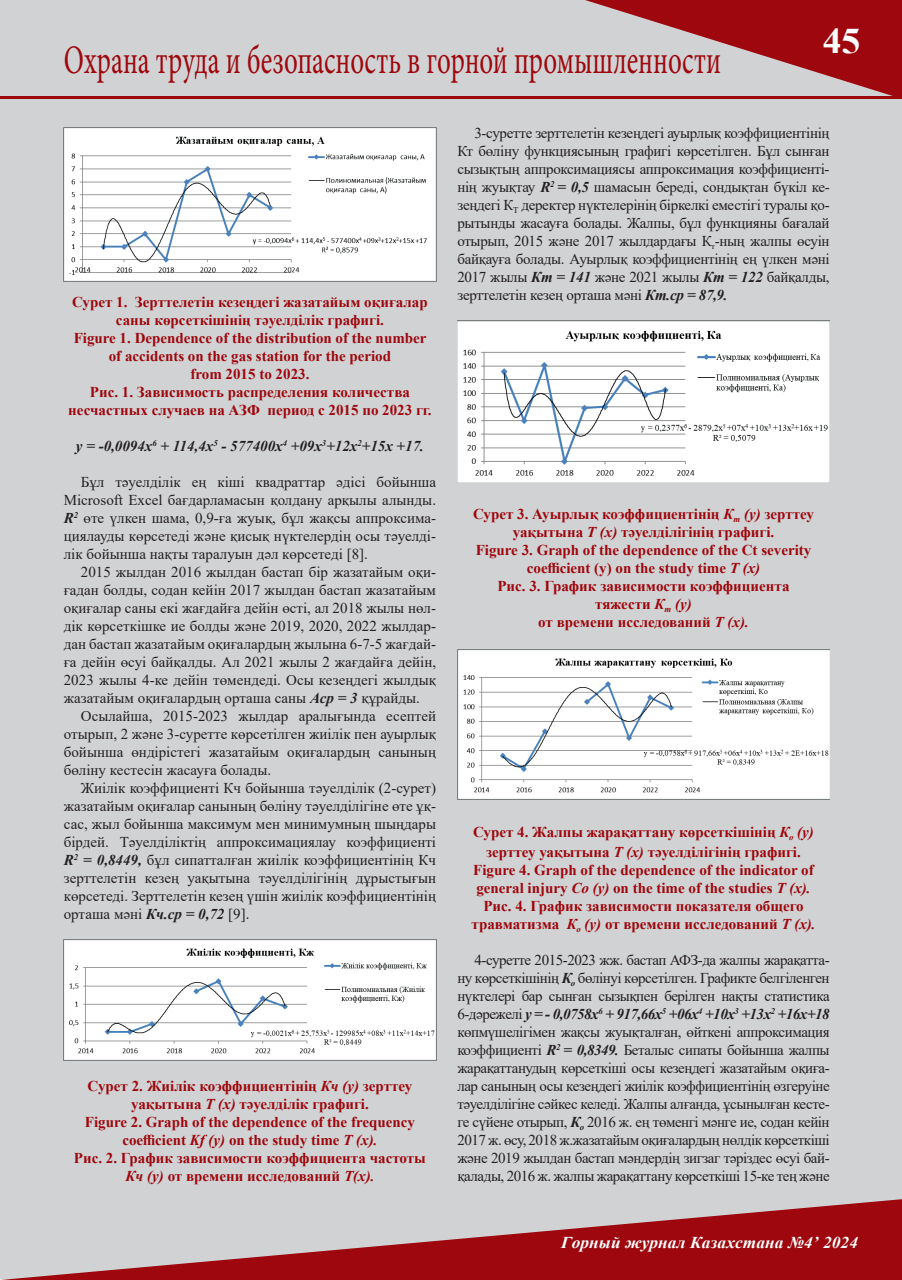
<style>
.page{position:relative;width:902px;height:1280px;background:#fff}
.page>*{position:absolute;margin:0;border:0;box-sizing:border-box;transform-origin:0 0}
.t1{font:40.5px "Minion Pro";color:#9d070d;scale:.67 1}
.t2{font:700 36px "Times New Roman";color:#fff;scale:1.05 1}
.t3{font:italic 700 16.5px "Times New Roman";letter-spacing:.005em;color:#fff;scale:1.05 1}
.t4{font:15px/18px "Times New Roman";color:#231f20;text-align:justify}
.t5{font:700 15px/18px "Times New Roman";color:#9d070d;text-align:center}
.t6{font:italic 700 15px "Times New Roman";color:#231f20}
.s1{font-weight:700;font-style:italic}
.s2{font-style:italic}
</style>
<div class="page">
<div style="left:1px;top:1px;width:900px;height:1278px;background:#d1d2d4"></div>
<svg style="left:585px;top:0;width:316px;height:96px"></svg>
<svg style="left:0;top:1199px;width:901px;height:81px"></svg>
<hr style="left:1px;top:96px;width:900px;height:3px;background:#9d070d">
<img style="left:64px;top:128px;width:372px;height:153px">
<img style="left:64px;top:940px;width:372px;height:120px">
<img style="left:457px;top:321px;width:372px;height:162px">
<img style="left:457px;top:650px;width:372px;height:149px">
<h1 class="t1" style="left:64px;top:33px;width:982px">Охрана труда и безопасность в горной промышленности</h1>
<h2 class="t2" style="left:822px;top:15px;width:38px">45</h2>
<p class="t5" style="left:68px;top:292px;width:365px">Сурет 1. Зерттелетін кезеңдегі жазатайым оқиғалар саны көрсеткішінің тәуелділік графигі.<br>Figure 1. Dependence of the distribution of the number of accidents on the gas station for the period<br>from 2015 to 2023.<br>Рис. 1. Зависимость распределения количества несчастных случаев на АЗФ период с 2015 по 2023 гг.</p>
<p class="t6" style="left:76px;top:435px;width:349px">y = -0,0094x<sup>6</sup> + 114,4x<sup>5</sup> - 577400x<sup>4</sup> +09x<sup>3</sup>+12x<sup>2</sup>+15x +17.</p>
<p class="t4" style="left:64px;top:472px;width:374px;text-indent:17px">Бұл тәуелділік ең кіші квадраттар әдісі бойынша Microsoft Excel бағдарламасын қолдану арқылы алынды.<br><span class="s1">R</span><sup>2</sup> өте үлкен шама, 0,9-ға жуық, бұл жақсы аппроксима&shy;циялауды көрсетеді және қисық нүктелердің осы тәуелді&shy;лік бойынша нақты таралуын дәл көрсетеді [8].</p>
<p class="t4" style="left:64px;top:562px;width:374px;text-indent:17px">2015 жылдан 2016 жылдан бастап бір жазатайым оқи&shy;ғадан болды, содан кейін 2017 жылдан бастап жазатайым оқиғалар саны екі жағдайға дейін өсті, ал 2018 жылы нөл&shy;дік көрсеткішке ие болды және 2019, 2020, 2022 жылдар&shy;дан бастап жазатайым оқиғалардың жылына 6-7-5 жағдай&shy;ға дейін өсуі байқалды. Ал 2021 жылы 2 жағдайға дейін, 2023 жылы 4-ке дейін төмендеді. Осы кезеңдегі жылдық жазатайым оқиғалардың орташа саны <span class="s1">Аср = 3</span> құрайды.</p>
<p class="t4" style="left:64px;top:706px;width:374px;text-indent:17px">Осылайша, 2015-2023 жылдар аралығында есептей отырып, 2 және 3-суретте көрсетілген жиілік пен ауырлық бойынша өндірістегі жазатайым оқиғалардың санының бөліну кестесін жасауға болады.</p>
<p class="t4" style="left:64px;top:778px;width:374px;text-indent:17px">Жиілік коэффициенті Кч бойынша тәуелділік (2-сурет) жазатайым оқиғалар санының бөліну тәуелділігіне өте ұқ&shy;сас, жыл бойынша максимум мен минимумның шыңдары бірдей. Тәуелділіктің аппроксимациялау коэффициенті <span class="s1">R</span><sup>2</sup> <span class="s1">= 0,8449,</span> бұл сипатталған жиілік коэффициентінің Кч зерттелетін кезең уақытына тәуелділігінің дұрыстығын көрсетеді. Зерттелетін кезең үшін жиілік коэффициентінің орташа мәні <span class="s1">Кч.ср = 0,72</span> [9].</p>
<p class="t5" style="left:74px;top:1076px;width:353px">Сурет 2. Жиілік коэффициентінің <span class="s2">Кч (y)</span> зерттеу уақытына <span class="s2">Т (x)</span> тәуелділік графигі.<br>Figure 2. Graph of the dependence of the frequency coefficient <span class="s2">Kf (y)</span> on the study time <span class="s2">T (x).<br></span>Рис. 2. График зависимости коэффициента частоты <span class="s2">Кч (y)</span> от времени исследований <span class="s2">Т(x).</span></p>
<p class="t4" style="left:457px;top:123px;width:374px;text-indent:17px">3-суретте зерттелетін кезеңдегі ауырлық коэффициентінің Кт бөліну функциясының графигі көрсетілген. Бұл сынған сызықтың аппроксимациясы аппроксимация коэффициенті&shy;нің жуықтау <span class="s1">R</span><sup>2</sup> <span class="s1">= 0,5</span> шамасын береді, сондықтан бүкіл ке&shy;зеңдегі К<sub>Т</sub> деректер нүктелерінің біркелкі еместігі туралы қо&shy;рытынды жасауға болады. Жалпы, бұл функцияны бағалай отырып, 2015 және 2017 жылдардағы К<sub>т</sub>-ның жалпы өсуін байқауға болады. Ауырлық коэффициентінің ең үлкен мәні 2017 жылы <span class="s1">Кт = 141</span> және 2021 жылы <span class="s1">Кт = 122</span> байқалды, зерттелетін кезең орташа мәні <span class="s1">Кт.ср = 87,9.</span></p>
<p class="t5" style="left:473px;top:504px;width:342px">Сурет 3. Ауырлық коэффициентінің <span class="s2">К</span><sub>т</sub> <span class="s2">(y)</span> зерттеу уақытына <span class="s2">Т (x)</span> тәуелділігінің графигі.<br>Figure 3. Graph of the dependence of the Ct severity coefficient (y) on the study time <span class="s2">T (x)<br></span>Рис. 3. График зависимости коэффициента тяжести <span class="s2">К</span><sub>т</sub> <span class="s2">(y)<br></span>от времени исследований <span class="s2">Т (x).</span></p>
<p class="t5" style="left:473px;top:822px;width:342px;line-height:19.8px">Сурет 4. Жалпы жарақаттану көрсеткішінің <span class="s2">К</span><sub>о</sub> <span class="s2">(y) </span>зерттеу уақытына <span class="s2">Т (x)</span> тәуелділігінің графигі.</p>
<p class="t5" style="left:471px;top:861px;width:345px">Figure 4. Graph of the dependence of the indicator of general injury <span class="s2">Co (y)</span> on the time of the studies <span class="s2">T (x).<br></span>Рис. 4. График зависимости показателя общего травматизма <span class="s2">К</span><sub>о</sub> <span class="s2">(y)</span> от времени исследований <span class="s2">Т (x).</span></p>
<p class="t4" style="left:457px;top:951px;width:374px;text-indent:17px">4-суретте 2015-2023 жж. бастап АФЗ-да жалпы жарақатта&shy;ну көрсеткішінің <span class="s1">К</span><sub>о</sub> бөлінуі көрсетілген. Графикте белгіленген нүктелері бар сынған сызықпен берілген нақты статистика 6-дәрежелі <span class="s1">y = - 0,0758x</span><sup>6</sup> <span class="s1">+ 917,66x</span><sup>5</sup> <span class="s1">+06x</span><sup>4</sup> <span class="s1">+10x</span><sup>3</sup> <span class="s1">+13x</span><sup>2</sup> <span class="s1">+16x+18 </span>көпмүшелігімен жақсы жуықталған, өйткені аппроксимация коэффициенті <span class="s1">R</span><sup>2</sup> <span class="s1">= 0,8349.</span> Беталыс сипаты бойынша жалпы жарақаттанудың көрсеткіші осы кезеңдегі жазатайым оқиға&shy;лар санының осы кезеңдегі жиілік коэффициентінің өзгеруіне тәуелділігіне сәйкес келеді. Жалпы алғанда, ұсынылған кесте&shy;ге сүйене отырып, <span class="s1">К</span><sub>о</sub> 2016 ж. ең төменгі мәнге ие, содан кейін 2017 ж. өсу, 2018 ж.жазатайым оқиғалардың нөлдік көрсеткіші және 2019 жылдан бастап мәндердің зигзаг тәріздес өсуі бай&shy;қалады, 2016 ж. жалпы жарақаттану көрсеткіші 15-ке тең және</p>
<p class="t3" style="left:561px;top:1231px;width:284px">Горный журнал Казахстана №4’ 2024</p>
</div>
